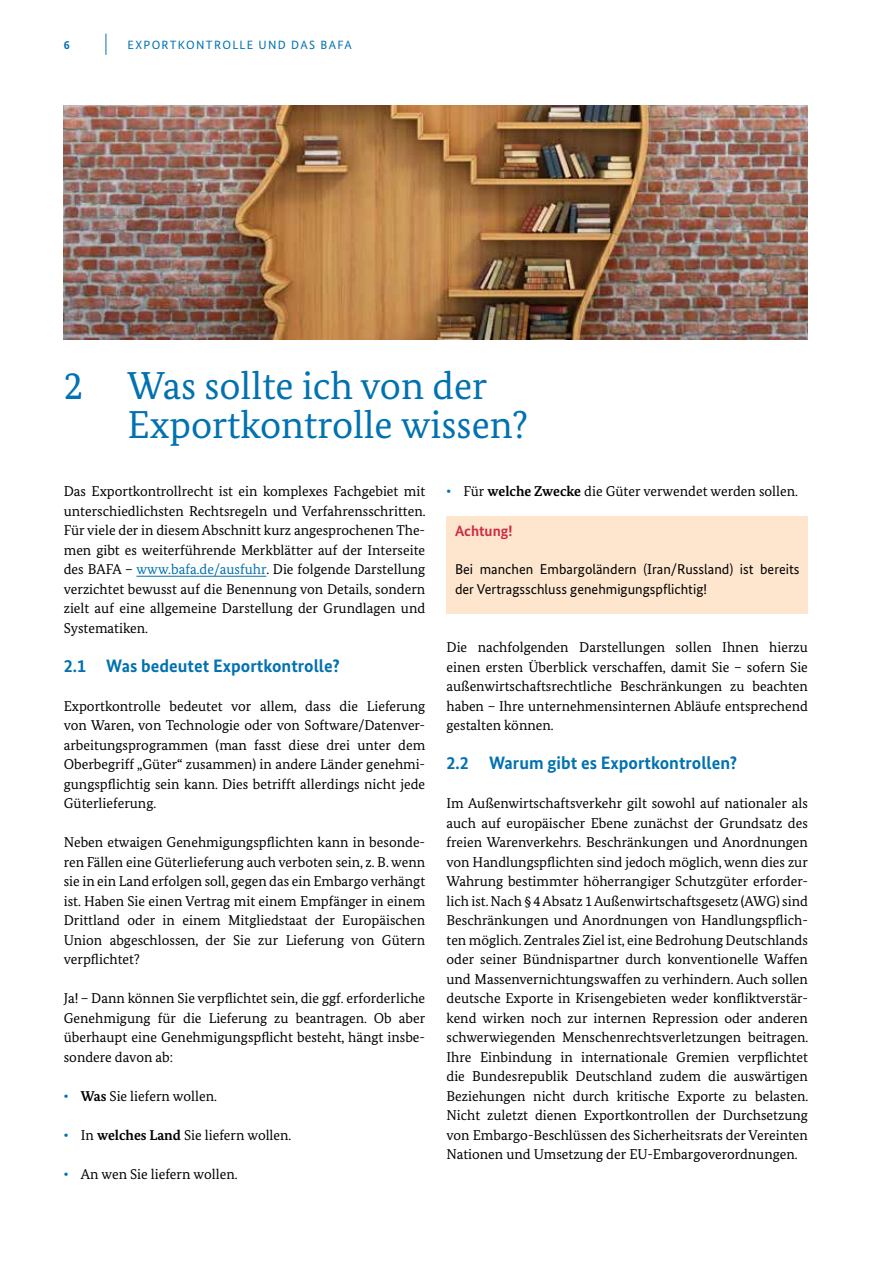
<style>
.page{position:relative;width:893px;height:1263px;background:#fff}
.page>*{position:absolute;margin:0;border:0;box-sizing:border-box;transform-origin:0 0}
._1__Headline__H2{font:39px/39px "Bundes Serif";color:#0071b1}
._2__Headline__H3{font:700 18px "Bundes Sans";color:#0071b1}
.Hinweisbox_Überschri{font:700 15px "Bundes Sans";color:#ce2d42}
.Copytext__P{font:14.25px/19.5px "Bundes Serif";color:#000;text-align:justify}
.Aufzählungen__ul{font:14.25px "Bundes Serif";color:#000}
.Copytext__P-2{font:14.25px/19.5px "Bundes Sans";color:#000}
.t1{font:12px "Bundes Sans";letter-spacing:.11em;color:#0071b1}
.t2{font:700 12px "Bundes Sans";color:#0071b1}
.s1{color:#0071b1}
.s2{font-weight:700;color:#0071b1}
.s3{font-weight:700}
</style>
<div class="page">
<img style="left:64px;top:106px;width:744px;height:234px">
<svg style="left:106px;top:34px;width:1px;height:21px"></svg>
<hr style="left:136px;top:576px;width:130px;height:1px;background:#0071b1">
<div style="left:446px;top:516px;width:362px;height:97px;background:#fee6ce"></div>
<p class="t2" style="left:64px;top:37px;width:7px">6</p>
<p class="t1" style="left:128px;top:37px;width:226px">EXPORTKONTROLLE UND DAS BAFA</p>
<h2 class="_1__Headline__H2" style="left:128px;top:366px;width:402px;text-indent:-64px">2 Was sollte ich von der<br>Exportkontrolle wissen?</h2>
<p class="Copytext__P" style="left:64px;top:482px;width:363px">Das Exportkontrollrecht ist ein komplexes Fachgebiet mit unterschiedlichsten Rechtsregeln und Verfahrensschritten.<br>Für viele der in diesem Abschnitt kurz angesprochenen The&shy;men gibt es weiterführende Merkblätter auf der Interseite des BAFA – <span class="s1">www.bafa.de/ausfuhr</span>. Die folgende Darstellung verzichtet bewusst auf die Benennung von Details, sondern zielt auf eine allgemeine Darstellung der Grundlagen und Systematiken.</p>
<h3 class="_2__Headline__H3" style="left:64px;top:655px;width:278px">2.1 Was bedeutet Exportkontrolle?</h3>
<p class="Copytext__P" style="left:64px;top:696px;width:363px">Exportkontrolle bedeutet vor allem, dass die Lieferung von Waren, von Technologie oder von Software/Datenver&shy;arbeitungsprogrammen (man fasst diese drei unter dem Oberbegriff „Güter“ zusammen) in andere Länder genehmi&shy;gungspflichtig sein kann. Dies betrifft allerdings nicht jede Güterlieferung.</p>
<p class="Copytext__P" style="left:64px;top:833px;width:363px">Neben etwaigen Genehmigungspflichten kann in besonde&shy;ren Fällen eine Güterlieferung auch verboten sein, z. B. wenn sie in ein Land erfolgen soll, gegen das ein Embargo verhängt ist. Haben Sie einen Vertrag mit einem Empfänger in einem Drittland oder in einem Mitgliedstaat der Europäischen Union abgeschlossen, der Sie zur Lieferung von Gütern verpflichtet?</p>
<p class="Copytext__P" style="left:64px;top:989px;width:363px">Ja! – Dann können Sie verpflichtet sein, die ggf. erforderliche Genehmigung für die Lieferung zu beantragen. Ob aber überhaupt eine Genehmigungspflicht besteht, hängt insbe&shy;sondere davon ab:</p>
<p class="Aufzählungen__ul" style="left:64px;top:1087px;width:155px"><span class="s2">•</span> <span class="s3">Was</span> Sie liefern wollen.</p>
<p class="Aufzählungen__ul" style="left:64px;top:1126px;width:229px"><span class="s2">•</span> In <span class="s3">welches Land</span> Sie liefern wollen.</p>
<p class="Aufzählungen__ul" style="left:64px;top:1165px;width:175px"><span class="s2">•</span> An wen Sie liefern wollen.</p>
<p class="Aufzählungen__ul" style="left:446px;top:483px;width:353px"><span class="s2">•</span> Für <span class="s3">welche Zwecke</span> die Güter verwendet werden sollen.</p>
<h5 class="Hinweisbox_Überschri" style="left:455px;top:522px;width:59px">Achtung!</h5>
<p class="Copytext__P-2" style="left:455px;top:560px;width:346px">Bei manchen Embargoländern (Iran/Russland) ist bereits der Vertragsschluss genehmigungspflichtig!</p>
<p class="Copytext__P" style="left:446px;top:638px;width:363px">Die nachfolgenden Darstellungen sollen Ihnen hierzu einen ersten Überblick verschaffen, damit Sie – sofern Sie außenwirtschaftsrechtliche Beschränkungen zu beachten haben – Ihre unternehmensinternen Abläufe entsprechend gestalten können.</p>
<h3 class="_2__Headline__H3" style="left:446px;top:752px;width:292px">2.2 Warum gibt es Exportkontrollen?</h3>
<p class="Copytext__P" style="left:446px;top:794px;width:363px">Im Außenwirtschaftsverkehr gilt sowohl auf nationaler als auch auf europäischer Ebene zunächst der Grundsatz des freien Warenverkehrs. Beschränkungen und Anordnungen von Handlungspflichten sind jedoch möglich, wenn dies zur Wahrung bestimmter höherrangiger Schutzgüter erforder&shy;lich ist. Nach § 4 Absatz 1 Außenwirtschaftsgesetz (AWG) sind Beschränkungen und Anordnungen von Handlungspflich&shy;ten möglich. Zentrales Ziel ist, eine Bedrohung Deutschlands oder seiner Bündnispartner durch konventionelle Waffen und Massenvernichtungswaffen zu verhindern. Auch sollen deutsche Exporte in Krisengebieten weder konfliktverstär&shy;kend wirken noch zur internen Repression oder anderen schwerwiegenden Menschenrechtsverletzungen beitragen.<br>Ihre Einbindung in internationale Gremien verpflichtet die Bundesrepublik Deutschland zudem die auswärtigen Beziehungen nicht durch kritische Exporte zu belasten.<br>Nicht zuletzt dienen Exportkontrollen der Durchsetzung von Embargo-Beschlüssen des Sicherheitsrats der Vereinten Nationen und Umsetzung der EU-Embargoverordnungen.</p>
</div>
